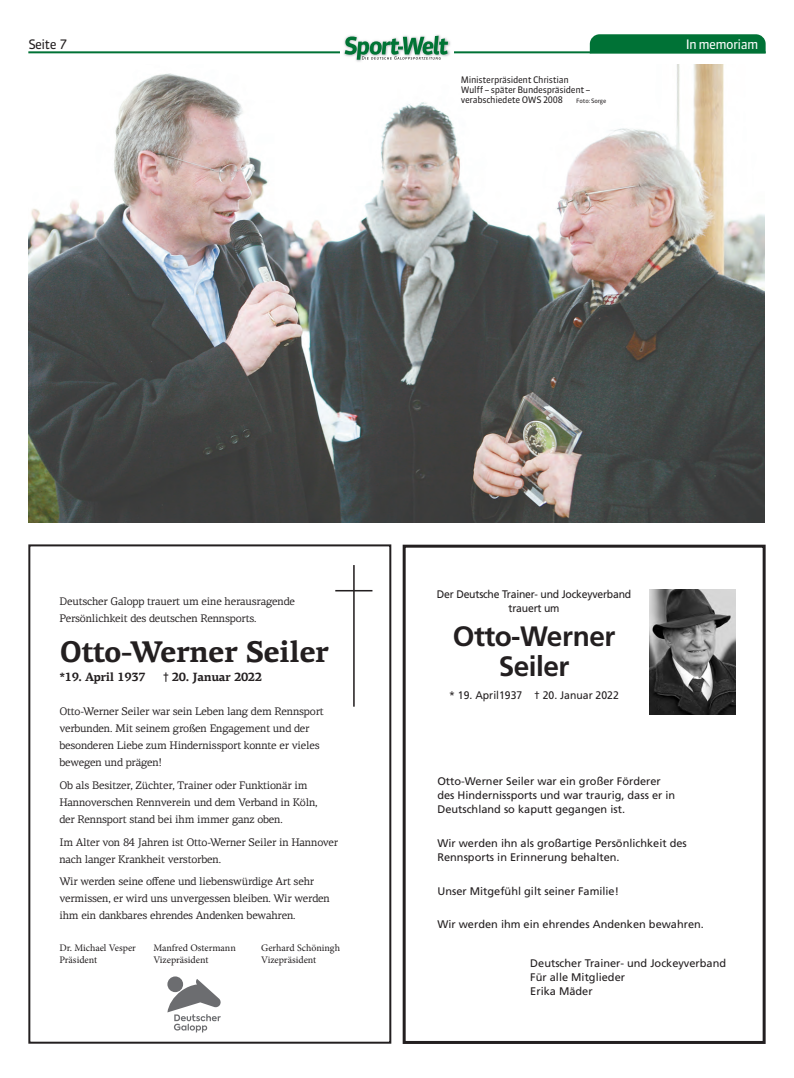
<style>
.page{position:relative;width:794px;height:1078px;background:#fff}
.page>*{position:absolute;margin:0;border:0;box-sizing:border-box;transform-origin:0 0}
.t1{font:700 30px "PF Centro Serif Pro";letter-spacing:-.03em;color:#231f20}
.t2{font:700 28px/30px "Frutiger LT Std";letter-spacing:-.02em;color:#231f20;text-align:center}
.t3{font:13px "Sanuk LF";letter-spacing:-.05em;color:#fff}
.t4{font:13px "Sanuk LF";letter-spacing:-.05em;color:#231f20}
.t5{font:700 12px "PF Centro Serif Pro";letter-spacing:-.03em;color:#231f20}
.t6{font:11px/17px "PF Centro Serif Pro";letter-spacing:-.02em;color:#231f20}
.t7{font:11px/14px "Frutiger LT Std";color:#231f20}
.t8{font:11px/14px "Frutiger LT Std";letter-spacing:-.02em;color:#231f20;text-align:center;scale:.95 1}
.t9{font:11px "Frutiger LT Std";color:#231f20;scale:.95 1}
.t10{font:10px/12px "Minion Pro";color:#231f20}
.t11{font:9px/10px "Sanuk TF";letter-spacing:-.03em;color:#231f20}
.t12{font:6px "Sanuk TF";letter-spacing:-.03em;color:#231f20}
</style>
<div class="page">
<hr style="left:28px;top:51px;width:737px;height:2px;background:#007236">
<div style="left:340px;top:34px;width:114px;height:22px;background:#fff"></div>
<img style="left:343px;top:34px;width:108px;height:28px">
<svg style="left:344px;top:36px;width:104px;height:24px"></svg>
<svg style="left:590px;top:34px;width:175px;height:20px;background:#0a773e"></svg>
<img style="left:28px;top:65px;width:736px;height:457px">
<div style="left:403px;top:544px;width:362px;height:499px;border:3px solid #231f20"></div>
<img style="left:649px;top:589px;width:86px;height:125px">
<div style="left:28px;top:544px;width:363px;height:499px;border:2px solid #231f20"></div>
<hr style="left:353px;top:565px;width:2px;height:141px;background:#231f20">
<hr style="left:335px;top:590px;width:37px;height:1px;background:#231f20">
<svg style="left:167px;top:976px;width:16px;height:15px"></svg>
<svg style="left:167px;top:978px;width:54px;height:54px"></svg>
<p class="t4" style="left:28px;top:36px;width:40px">Seite 7</p>
<p class="t3" style="left:686px;top:36px;width:74px">In memoriam</p>
<p class="t11" style="left:461px;top:75px;width:131px">Ministerpräsident Christian<br>Wulff – später Bundespräsident – verabschiedete OWS 2008</p>
<p class="t12" style="left:576px;top:97px;width:31px">Foto: Sorge</p>
<p class="t6" style="left:59px;top:592px;width:237px">Deutscher Galopp trauert um eine herausragende<br>Persönlichkeit des deutschen Rennsports.</p>
<h1 class="t1" style="left:59px;top:633px;width:271px">Otto-Werner Seiler</h1>
<p class="t5" style="left:59px;top:669px;width:88px">*19. April 1937</p>
<p class="t5" style="left:163px;top:669px;width:101px">† 20. Januar 2022</p>
<p class="t6" style="left:59px;top:702px;width:266px">Otto-Werner Seiler war sein Leben lang dem Rennsport verbunden. Mit seinem großen Engagement und der besonderen Liebe zum Hindernissport konnte er vieles bewegen und prägen!</p>
<p class="t6" style="left:59px;top:776px;width:260px">Ob als Besitzer, Züchter, Trainer oder Funktionär im<br>Hannoverschen Rennverein und dem Verband in Köln, der Rennsport stand bei ihm immer ganz oben.</p>
<p class="t6" style="left:59px;top:833px;width:280px">Im Alter von 84 Jahren ist Otto-Werner Seiler in Hannover nach langer Krankheit verstorben.</p>
<p class="t6" style="left:59px;top:872px;width:272px">Wir werden seine offene und liebenswürdige Art sehr vermissen, er wird uns unvergessen bleiben. Wir werden ihm ein dankbares ehrendes Andenken bewahren.</p>
<p class="t10" style="left:59px;top:941px;width:78px">Dr. Michael Vesper<br>Präsident</p>
<p class="t10" style="left:153px;top:941px;width:84px">Manfred Ostermann<br>Vizepräsident</p>
<p class="t10" style="left:261px;top:942px;width:80px">Gerhard Schöningh<br>Vizepräsident</p>
<p class="t8" style="left:437px;top:587px;width:206px">Der Deutsche Trainer- und Jockeyverband trauert um</p>
<h2 class="t2" style="left:453px;top:621px;width:164px">Otto-Werner<br>Seiler</h2>
<p class="t9" style="left:449px;top:688px;width:180px">* 19. April1937 † 20. Januar 2022</p>
<p class="t7" style="left:437px;top:774px;width:239px">Otto-Werner Seiler war ein großer Förderer des Hindernissports und war traurig, dass er in<br>Deutschland so kaputt gegangen ist.</p>
<p class="t7" style="left:437px;top:835px;width:251px">Wir werden ihn als großartige Persönlichkeit des<br>Rennsports in Erinnerung behalten.</p>
<p class="t7" style="left:437px;top:883px;width:183px">Unser Mitgefühl gilt seiner Familie!</p>
<p class="t7" style="left:437px;top:917px;width:268px">Wir werden ihm ein ehrendes Andenken bewahren.</p>
<p class="t7" style="left:530px;top:956px;width:197px">Deutscher Trainer- und Jockeyverband<br>Für alle Mitglieder<br>Erika Mäder</p>
</div>
